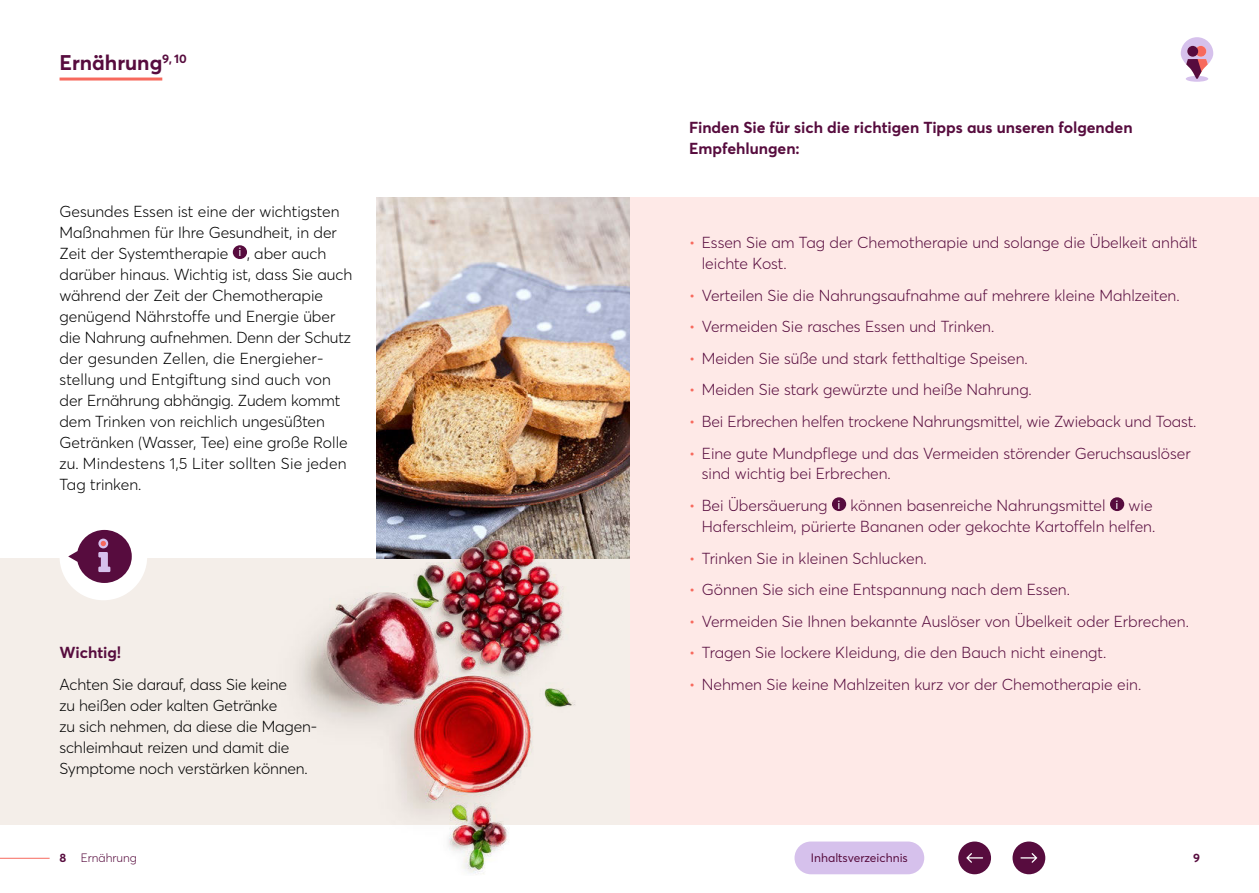
<style>
.page{position:relative;width:1259px;height:893px;background:#fff}
.page>*{position:absolute;margin:0;border:0;box-sizing:border-box;transform-origin:0 0}
.t1{font:700 21px "Averta Std PE";color:#570c3e}
.t2{font:300 15.75px/21px "Averta Std PE";color:#570c3e}
.t3{font:300 15.75px/21px "Averta Std PE";color:#000}
.t4{font:700 15.75px/21px "Averta Std PE";color:#570c3e}
.t5{font:12px "Averta Std PE";color:#570c3e}
.t6{font:300 12px "Averta Std PE";color:#570c3e}
.t7{font:700 12px "Averta Std PE";color:#570c3e}
.s1{color:#f7695d}
</style>
<div class="page">
<div style="left:629px;top:198px;width:630px;height:627px;background:#fee9e7"></div>
<div style="left:0;top:558px;width:629px;height:267px;background:#f4eee9"></div>
<img style="left:376px;top:198px;width:253px;height:329px">
<img style="left:299px;top:527px;width:330px;height:348px">
<div style="left:1185px;top:76px;width:23px;height:6px;background:#d6c1ec;border-radius:50%"></div>
<svg style="left:1180px;top:37px;width:33px;height:42px"></svg>
<hr style="left:60px;top:78px;width:102px;height:3px;background:#f7695d">
<div style="left:233px;top:245px;width:14px;height:14px;background:#570c3e;border-radius:50%"></div>
<div style="left:832px;top:497px;width:14px;height:14px;background:#570c3e;border-radius:50%"></div>
<div style="left:1110px;top:497px;width:14px;height:14px;background:#570c3e;border-radius:50%"></div>
<div style="left:60px;top:513px;width:87px;height:87px;background:#fff;border-radius:50%"></div>
<svg style="left:68px;top:530px;width:64px;height:53px"></svg>
<hr style="left:0;top:858px;width:50px;height:1px;background:#f7695d">
<div style="left:794px;top:841px;width:130px;height:33px;background:#d6c1ec;border-radius:16px"></div>
<div style="left:958px;top:841px;width:33px;height:33px;background:#570c3e;border-radius:50%"></div>
<svg style="left:966px;top:853px;width:17px;height:10px"></svg>
<div style="left:1012px;top:841px;width:33px;height:33px;background:#570c3e;border-radius:50%"></div>
<svg style="left:1020px;top:853px;width:17px;height:10px"></svg>
<h1 class="t1" style="left:60px;top:51px;width:129px">Ernährung<sup>9,</sup> <sup>10</sup></h1>
<p class="t3" style="left:60px;top:201px;width:294px">Gesundes Essen ist eine der wichtigsten Maßnahmen für Ihre Gesundheit, in der Zeit der Systemtherapie <sup>i</sup> , aber auch darüber hinaus. Wichtig ist, dass Sie auch während der Zeit der Chemotherapie genügend Nährstoffe und Energie über die Nahrung aufnehmen. Denn der Schutz der gesunden Zellen, die Energieher&shy;stellung und Entgiftung sind auch von der Ernährung abhängig. Zudem kommt dem Trinken von reichlich ungesüßten Getränken (Wasser, Tee) eine große Rolle zu. Mindestens 1,5 Liter sollten Sie jeden Tag trinken.</p>
<p class="t4" style="left:60px;top:642px;width:63px">Wichtig!</p>
<p class="t3" style="left:60px;top:674px;width:259px">Achten Sie darauf, dass Sie keine<br>zu heißen oder kalten Getränke<br>zu sich nehmen, da diese die Magen&shy;schleimhaut reizen und damit die Symptome noch verstärken können.</p>
<p class="t4" style="left:689px;top:117px;width:445px">Finden Sie für sich die richtigen Tipps aus unseren folgenden<br>Empfehlungen:</p>
<p class="t2" style="left:702px;top:233px;width:497px;text-indent:-13px"><span class="s1">•</span> Essen Sie am Tag der Chemotherapie und solange die Übelkeit anhält leichte Kost.</p>
<p class="t2" style="left:689px;top:285px;width:492px"><span class="s1">•</span> Verteilen Sie die Nahrungsaufnahme auf mehrere kleine Mahlzeiten.</p>
<p class="t2" style="left:689px;top:316px;width:307px"><span class="s1">•</span> Vermeiden Sie rasches Essen und Trinken.</p>
<p class="t2" style="left:689px;top:348px;width:340px"><span class="s1">•</span> Meiden Sie süße und stark fetthaltige Speisen.</p>
<p class="t2" style="left:689px;top:379px;width:344px"><span class="s1">•</span> Meiden Sie stark gewürzte und heiße Nahrung.</p>
<p class="t2" style="left:689px;top:411px;width:509px"><span class="s1">•</span> Bei Erbrechen helfen trockene Nahrungsmittel, wie Zwieback und Toast.</p>
<p class="t2" style="left:702px;top:442px;width:490px;text-indent:-13px"><span class="s1">•</span> Eine gute Mundpflege und das Vermeiden störender Geruchsauslöser sind wichtig bei Erbrechen.</p>
<p class="t2" style="left:689px;top:495px;width:468px;text-align:right"><span class="s1">•</span> Bei Übersäuerung <sup>i</sup> können basenreiche Nahrungsmittel <sup>i</sup> wie<br>Haferschleim, pürierte Bananen oder gekochte Kartoffeln helfen.</p>
<p class="t2" style="left:689px;top:548px;width:239px"><span class="s1">•</span> Trinken Sie in kleinen Schlucken.</p>
<p class="t2" style="left:689px;top:579px;width:382px"><span class="s1">•</span> Gönnen Sie sich eine Entspannung nach dem Essen.</p>
<p class="t2" style="left:689px;top:611px;width:501px"><span class="s1">•</span> Vermeiden Sie Ihnen bekannte Auslöser von Übelkeit oder Erbrechen.</p>
<p class="t2" style="left:689px;top:642px;width:419px"><span class="s1">•</span> Tragen Sie lockere Kleidung, die den Bauch nicht einengt.</p>
<p class="t2" style="left:689px;top:674px;width:454px"><span class="s1">•</span> Nehmen Sie keine Mahlzeiten kurz vor der Chemotherapie ein.</p>
<p class="t7" style="left:60px;top:851px;width:8px">8</p>
<p class="t6" style="left:81px;top:851px;width:58px">Ernährung</p>
<p class="t5" style="left:811px;top:851px;width:98px">Inhaltsverzeichnis</p>
<p class="t7" style="left:1193px;top:851px;width:8px">9</p>
</div>
